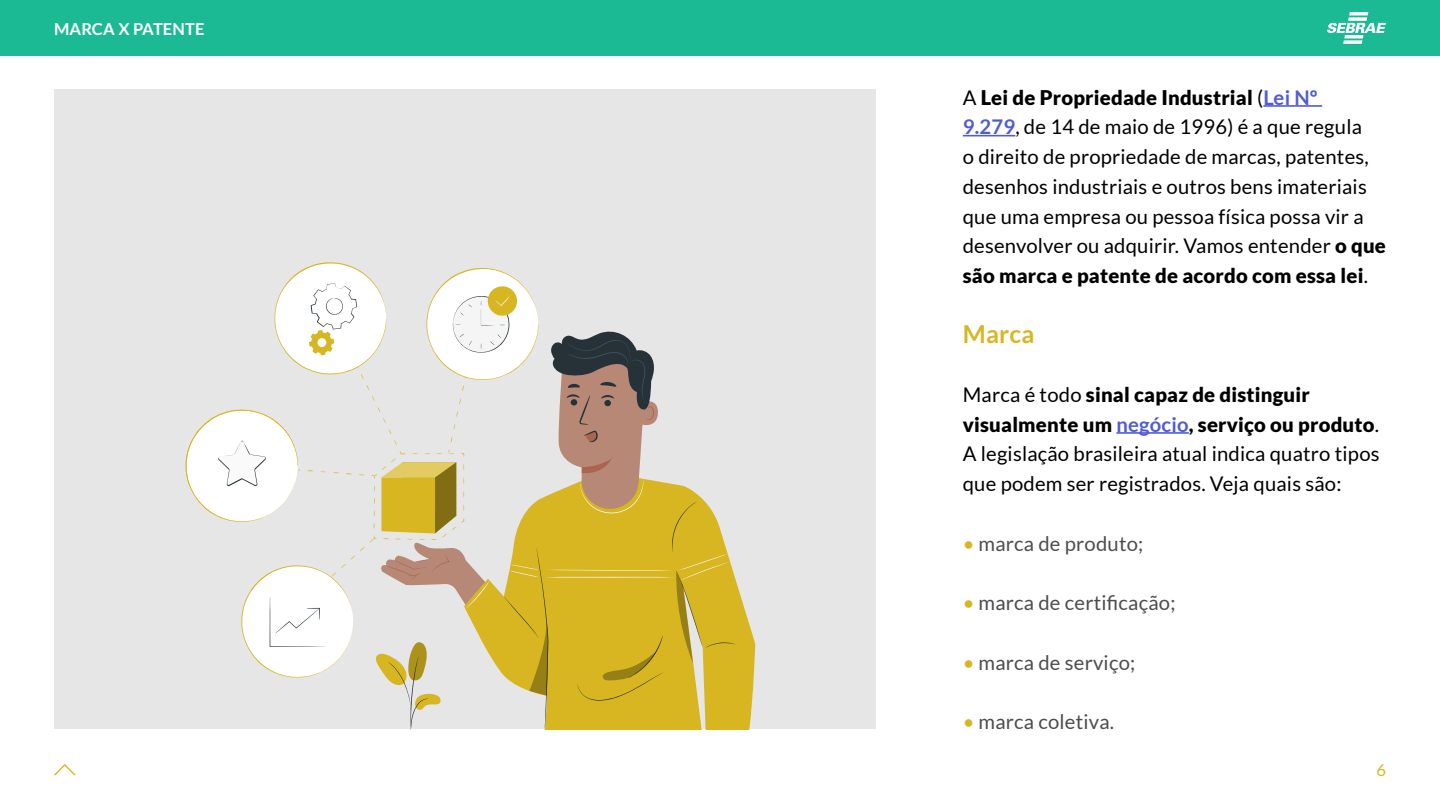
<style>
.page{position:relative;width:1440px;height:810px;background:#fff}
.page>*{position:absolute;margin:0;border:0;box-sizing:border-box;transform-origin:0 0}
.t1{font:700 24.75px "Lato";letter-spacing:.01em;color:#d7b621}
.t2{font:20.25px/29.7px "Lato";letter-spacing:.01em;color:#000}
.t3{font:20.25px "Lato";letter-spacing:.01em;color:#4d4d4d}
.t4{font:700 16.5px "Lato";letter-spacing:.01em;color:#fff}
.t5{font:16.5px "Lato";color:#d7b621}
.s1{font-weight:900}
.s2{font-weight:700;color:#4f5cd6}
.s3{color:#d7b621}
</style>
<div class="page">
<div style="left:0;top:0;width:1440px;height:56px;background:#1bba95"></div>
<svg style="left:54px;top:764px;width:22px;height:12px"></svg>
<svg style="left:1327px;top:12px;width:59px;height:32px"></svg>
<hr style="left:1263px;top:105px;width:59px;height:2px;background:#4f5cd6">
<hr style="left:963px;top:135px;width:52px;height:1px;background:#4f5cd6">
<hr style="left:1116px;top:432px;width:73px;height:2px;background:#4f5cd6">
<div style="left:54px;top:90px;width:822px;height:639px;background:#e6e6e6"></div>
<svg style="left:735px;top:578px;width:20px;height:151px;fill:#d7b621"></svg>
<svg style="left:185px;top:262px;width:550px;height:467px"></svg>
<p class="t4" style="left:54px;top:19px;width:152px">MARCA X PATENTE</p>
<p class="t2" style="left:963px;top:82px;width:425px">A <span class="s1">Lei de Propriedade Industrial</span> (<span class="s2">Lei Nº<br>9.279</span>, de 14 de maio de 1996) é a que regula<br>o direito de propriedade de marcas, patentes, desenhos industriais e outros bens imateriais que uma empresa ou pessoa física possa vir a desenvolver ou adquirir. Vamos entender <span class="s1">o que são marca e patente de acordo com essa lei</span>.</p>
<p class="t1" style="left:963px;top:319px;width:73px">Marca</p>
<p class="t2" style="left:963px;top:380px;width:418px">Marca é todo <span class="s1">sinal capaz de distinguir visualmente um</span> <span class="s2">negócio</span><span class="s1">, serviço ou produto</span>.<br>A legislação brasileira atual indica quatro tipos que podem ser registrados. Veja quais são:</p>
<p class="t3" style="left:963px;top:532px;width:182px"><span class="s3">•</span> marca de produto;</p>
<p class="t3" style="left:963px;top:591px;width:214px"><span class="s3">•</span> marca de certificação;</p>
<p class="t3" style="left:963px;top:651px;width:174px"><span class="s3">•</span> marca de serviço;</p>
<p class="t3" style="left:963px;top:710px;width:153px"><span class="s3">•</span> marca coletiva.</p>
<p class="t5" style="left:1376px;top:761px;width:11px">6</p>
</div>
